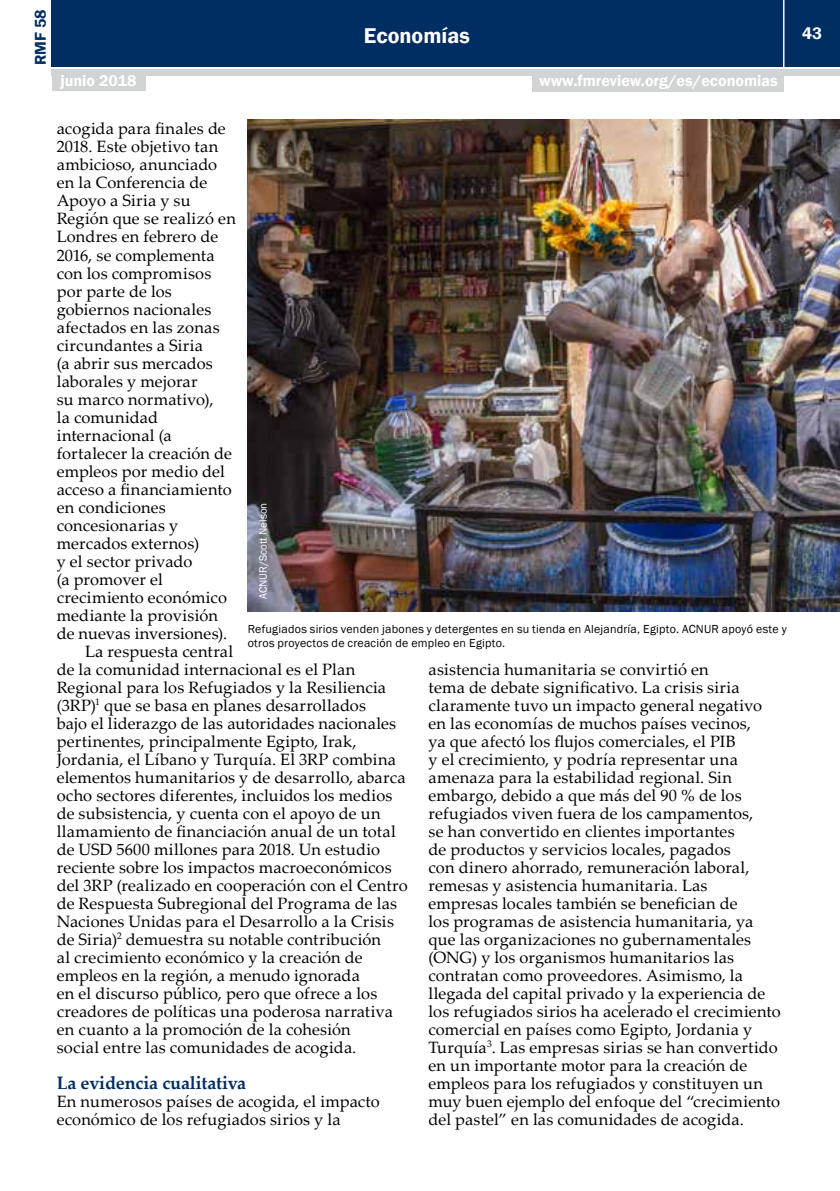
<style>
.page{position:relative;width:840px;height:1191px;background:#fff}
.page>*{position:absolute;margin:0;border:0;box-sizing:border-box;transform-origin:0 0}
.t1{font:600 22px "Franklin Gothic";color:#fff}
.t2{font:700 18px "Palatino Linotype";letter-spacing:-.01em;color:#002d62}
.t3{font:600 17px "Franklin Gothic";color:#fff}
.t4{font:16.4px/18px "Palatino Linotype";letter-spacing:.01em;color:#000}
.t5{font:600 16px "Franklin Gothic";color:#fff}
.t6{font:600 16px "Franklin Gothic";color:#002d62}
.t7{font:12px/14.4px "Franklin Gothic";letter-spacing:.015em;color:#000}
.t8{font:11px "Franklin Gothic";color:#fff}
</style>
<div class="page">
<div style="left:52px;top:0;width:787px;height:66px;background:#002d62"></div>
<div style="left:52px;top:69px;width:787px;height:6px;background:#d1d3d4"></div>
<hr style="left:782px;top:0;width:2px;height:68px;background:#fff">
<div style="left:52px;top:73px;width:93px;height:18px;background:#d1d3d4"></div>
<div style="left:532px;top:74px;width:252px;height:18px;background:#d1d3d4"></div>
<img style="left:248px;top:119px;width:591px;height:492px">
<p class="t6" style="left:31px;top:65px;width:57px;rotate:-90deg">RMF 58</p>
<h1 class="t1" style="left:364px;top:22px;width:107px">Economías</h1>
<p class="t5" style="left:60px;top:71px;width:78px">junio 2018</p>
<p class="t5" style="left:539px;top:71px;width:240px">www.fmreview.org/es/economias</p>
<p class="t4" style="left:57px;top:119px;width:170px">acogida para finales de</p>
<p class="t4" style="left:57px;top:137px;width:163px">2018. Este objetivo tan</p>
<p class="t4" style="left:57px;top:155px;width:162px">ambicioso, anunciado</p>
<p class="t4" style="left:57px;top:173px;width:152px">en la Conferencia de</p>
<p class="t4" style="left:57px;top:191px;width:135px">Apoyo a Siria y su</p>
<p class="t4" style="left:57px;top:209px;width:181px">Región que se realizó en</p>
<p class="t4" style="left:57px;top:227px;width:163px">Londres en febrero de</p>
<p class="t4" style="left:57px;top:245px;width:159px">2016, se complementa</p>
<p class="t4" style="left:57px;top:263px;width:156px">con los compromisos</p>
<p class="t4" style="left:57px;top:281px;width:116px">por parte de los</p>
<p class="t4" style="left:57px;top:299px;width:156px">gobiernos nacionales</p>
<p class="t4" style="left:57px;top:317px;width:164px">afectados en las zonas</p>
<p class="t4" style="left:57px;top:335px;width:148px">circundantes a Siria</p>
<p class="t4" style="left:57px;top:353px;width:157px">(a abrir sus mercados</p>
<p class="t4" style="left:57px;top:371px;width:142px">laborales y mejorar</p>
<p class="t4" style="left:57px;top:389px;width:158px">su marco normativo),</p>
<p class="t4" style="left:57px;top:407px;width:103px">la comunidad</p>
<p class="t4" style="left:57px;top:425px;width:116px">internacional (a</p>
<p class="t4" style="left:57px;top:443px;width:177px">fortalecer la creación de</p>
<p class="t4" style="left:57px;top:461px;width:169px">empleos por medio del</p>
<p class="t4" style="left:57px;top:479px;width:176px">acceso a financiamiento</p>
<p class="t4" style="left:57px;top:497px;width:110px">en condiciones</p>
<p class="t4" style="left:57px;top:515px;width:123px">concesionarias y</p>
<p class="t4" style="left:57px;top:533px;width:144px">mercados externos)</p>
<p class="t4" style="left:57px;top:551px;width:137px">y el sector privado</p>
<p class="t4" style="left:57px;top:569px;width:107px">(a promover el</p>
<p class="t4" style="left:57px;top:587px;width:172px">crecimiento económico</p>
<p class="t4" style="left:57px;top:605px;width:163px">mediante la provisión</p>
<p class="t4" style="left:57px;top:623px;width:172px">de nuevas inversiones).</p>
<p class="t4" style="left:85px;top:641px;width:149px">La respuesta central</p>
<p class="t4" style="left:57px;top:659px;width:300px">de la comunidad internacional es el Plan</p>
<p class="t4" style="left:57px;top:677px;width:331px">Regional para los Refugiados y la Resiliencia</p>
<p class="t4" style="left:57px;top:695px;width:311px">(3RP)<sup>1</sup> que se basa en planes desarrollados</p>
<p class="t4" style="left:57px;top:713px;width:341px">bajo el liderazgo de las autoridades nacionales</p>
<p class="t4" style="left:57px;top:731px;width:301px">pertinentes, principalmente Egipto, Irak,</p>
<p class="t4" style="left:57px;top:749px;width:340px">Jordania, el Líbano y Turquía. El 3RP combina</p>
<p class="t4" style="left:57px;top:767px;width:350px">elementos humanitarios y de desarrollo, abarca</p>
<p class="t4" style="left:57px;top:785px;width:337px">ocho sectores diferentes, incluidos los medios</p>
<p class="t4" style="left:57px;top:803px;width:325px">de subsistencia, y cuenta con el apoyo de un</p>
<p class="t4" style="left:57px;top:821px;width:340px">llamamiento de financiación anual de un total</p>
<p class="t4" style="left:57px;top:839px;width:324px">de USD 5600 millones para 2018. Un estudio</p>
<p class="t4" style="left:57px;top:857px;width:336px">reciente sobre los impactos macroeconómicos</p>
<p class="t4" style="left:57px;top:875px;width:352px">del 3RP (realizado en cooperación con el Centro</p>
<p class="t4" style="left:57px;top:893px;width:342px">de Respuesta Subregional del Programa de las</p>
<p class="t4" style="left:57px;top:911px;width:338px">Naciones Unidas para el Desarrollo a la Crisis</p>
<p class="t4" style="left:57px;top:929px;width:325px">de Siria)<sup>2</sup> demuestra su notable contribución</p>
<p class="t4" style="left:57px;top:947px;width:307px">al crecimiento económico y la creación de</p>
<p class="t4" style="left:57px;top:965px;width:304px">empleos en la región, a menudo ignorada</p>
<p class="t4" style="left:57px;top:983px;width:322px">en el discurso público, pero que ofrece a los</p>
<p class="t4" style="left:57px;top:1001px;width:337px">creadores de políticas una poderosa narrativa</p>
<p class="t4" style="left:57px;top:1019px;width:295px">en cuanto a la promoción de la cohesión</p>
<p class="t4" style="left:57px;top:1037px;width:301px">social entre las comunidades de acogida.</p>
<p class="t2" style="left:57px;top:1069px;width:191px">La evidencia cualitativa</p>
<p class="t4" style="left:57px;top:1091px;width:324px">En numerosos países de acogida, el impacto económico de los refugiados sirios y la</p>
<p class="t8" style="left:256px;top:599px;width:98px;rotate:-90deg">ACNUR/Scott Nelson</p>
<p class="t7" style="left:248px;top:622px;width:540px">Refugiados sirios venden jabones y detergentes en su tienda en Alejandría, Egipto. ACNUR apoyó este y otros proyectos de creación de empleo en Egipto.</p>
<p class="t4" style="left:428px;top:659px;width:353px">asistencia humanitaria se convirtió en<br>tema de debate significativo. La crisis siria claramente tuvo un impacto general negativo en las economías de muchos países vecinos,<br>ya que afectó los flujos comerciales, el PIB<br>y el crecimiento, y podría representar una amenaza para la estabilidad regional. Sin embargo, debido a que más del 90 % de los refugiados viven fuera de los campamentos,<br>se han convertido en clientes importantes<br>de productos y servicios locales, pagados<br>con dinero ahorrado, remuneración laboral, remesas y asistencia humanitaria. Las empresas locales también se benefician de<br>los programas de asistencia humanitaria, ya que las organizaciones no gubernamentales (ONG) y los organismos humanitarios las contratan como proveedores. Asimismo, la llegada del capital privado y la experiencia de los refugiados sirios ha acelerado el crecimiento comercial en países como Egipto, Jordania y Turquía<sup>3</sup>. Las empresas sirias se han convertido en un importante motor para la creación de empleos para los refugiados y constituyen un muy buen ejemplo del enfoque del “crecimiento del pastel” en las comunidades de acogida.</p>
<p class="t3" style="left:801px;top:23px;width:21px">43</p>
</div>
